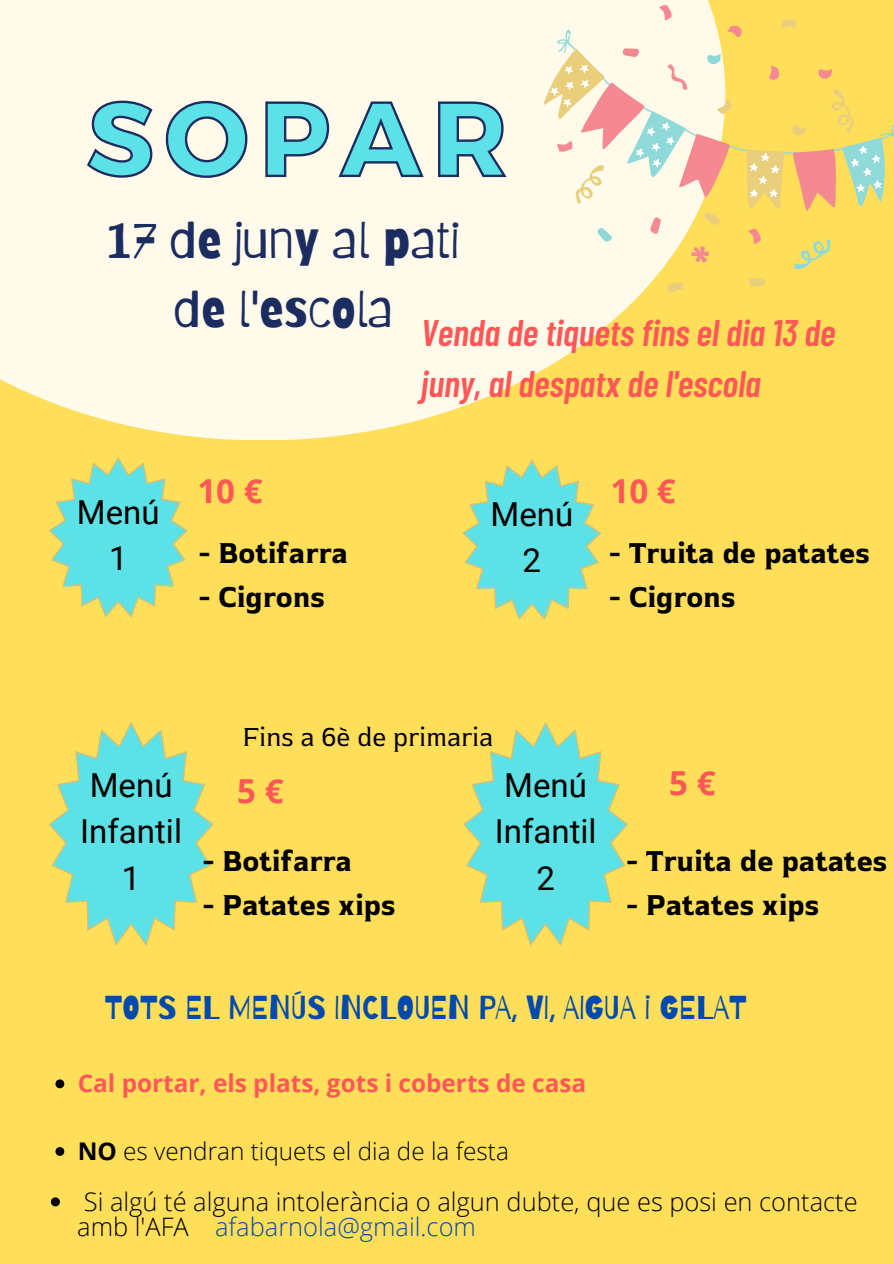
<style>
.page{position:relative;width:894px;height:1264px;background:#fff}
.page>*{position:absolute;margin:0;border:0;box-sizing:border-box;transform-origin:0 0}
.t1{font:700 104.55px "Montserrat";letter-spacing:.1em;color:#5ce1e6}
.t2{font:49.5px/68.7px "Barriecito";color:#1b2c60;text-align:center}
.t3{font:italic 600 36.9px/50.7px "Barlow Condensed";color:#ff5757}
.t4{font:33px/46.2px "Roboto";color:#000}
.t5{font:33px "Barriecito";color:#004aad}
.t6{font:700 33px "Open Sans";color:#ff5757}
.t7{font:31.5px "Asangha Bo";color:#000}
.t8{font:28.5px "Asangha Re";color:#000}
.t9{font:300 25.35px/24.8px "Open Sans";color:#000}
.t10{font:700 24.3px "Open Sans";color:#ff5757}
.t11{font:300 24.3px "Open Sans";color:#000}
.s1{font-weight:700}
.s2{color:#004aad}
</style>
<div class="page">
<div style="left:0;top:0;width:893px;height:1263px;background:#ffde59"></div>
<svg style="left:49px;top:722px;width:164px;height:223px"></svg>
<svg style="left:49px;top:457px;width:139px;height:160px"></svg>
<svg style="left:0;top:0;width:615px;height:440px;background:#fff7dd"></svg>
<svg style="left:462px;top:460px;width:139px;height:159px"></svg>
<div style="left:501px;top:0;width:138px;height:319px;background:#fffaea"></div>
<svg style="left:536px;top:0;width:295px;height:296px;fill:#fffaea"></svg>
<svg style="left:537px;top:52px;width:354px;height:181px"></svg>
<svg style="left:85px;top:99px;width:423px;height:80px;background:#e1dfd7"></svg>
<svg style="left:51px;top:1197px;width:9px;height:9px"></svg>
<svg style="left:55px;top:1079px;width:9px;height:9px"></svg>
<svg style="left:55px;top:1147px;width:9px;height:8px"></svg>
<svg style="left:463px;top:722px;width:165px;height:223px"></svg>
<p class="t1" style="left:87px;top:71px;width:422px">SOPAR</p>
<p class="t2" style="left:107px;top:206px;width:355px">17 de juny al pati de l'escola</p>
<p class="t3" style="left:421px;top:306px;width:416px">Venda de tiquets fins el dia 13 de juny, al despatx de l'escola</p>
<p class="t6" style="left:197px;top:468px;width:67px">10 €</p>
<p class="t4" style="left:77px;top:489px;width:84px;text-align:center">Menú<br>1</p>
<p class="t4" style="left:490px;top:491px;width:84px;text-align:center">Menú<br>2</p>
<p class="t7" style="left:199px;top:533px;width:151px">- Botifarra</p>
<p class="t7" style="left:199px;top:577px;width:127px">- Cigrons</p>
<p class="t6" style="left:610px;top:468px;width:67px">10 €</p>
<p class="t7" style="left:609px;top:533px;width:261px">- Truita de patates</p>
<p class="t7" style="left:609px;top:577px;width:127px">- Cigrons</p>
<p class="t4" style="left:80px;top:762px;width:103px">Menú<br>Infantil</p>
<p class="t4" style="left:122px;top:855px;width:20px">1</p>
<p class="t8" style="left:243px;top:719px;width:252px">Fins a 6è de primaria</p>
<p class="t6" style="left:237px;top:767px;width:48px">5 €</p>
<p class="t7" style="left:203px;top:841px;width:151px">- Botifarra</p>
<p class="t7" style="left:203px;top:885px;width:194px">- Patates xips</p>
<p class="t4" style="left:494px;top:762px;width:103px">Menú<br>Infantil</p>
<p class="t4" style="left:536px;top:855px;width:20px">2</p>
<p class="t6" style="left:669px;top:759px;width:48px">5 €</p>
<p class="t7" style="left:626px;top:841px;width:262px">- Truita de patates</p>
<p class="t7" style="left:626px;top:885px;width:194px">- Patates xips</p>
<p class="t5" style="left:105px;top:987px;width:643px">TOTS EL MENÚS INCLOUEN PA, VI, AIGUA i GELAT</p>
<p class="t10" style="left:78px;top:1065px;width:510px">Cal portar, els plats, gots i coberts de casa</p>
<p class="t11" style="left:78px;top:1133px;width:432px"><span class="s1">NO</span> es vendran tiquets el dia de la festa</p>
<p class="t9" style="left:77px;top:1188px;width:781px">Si algú té alguna intolerància o algun dubte, que es posi en contacte amb l'AFA <span class="s2">afabarnola@gmail.com</span></p>
</div>
